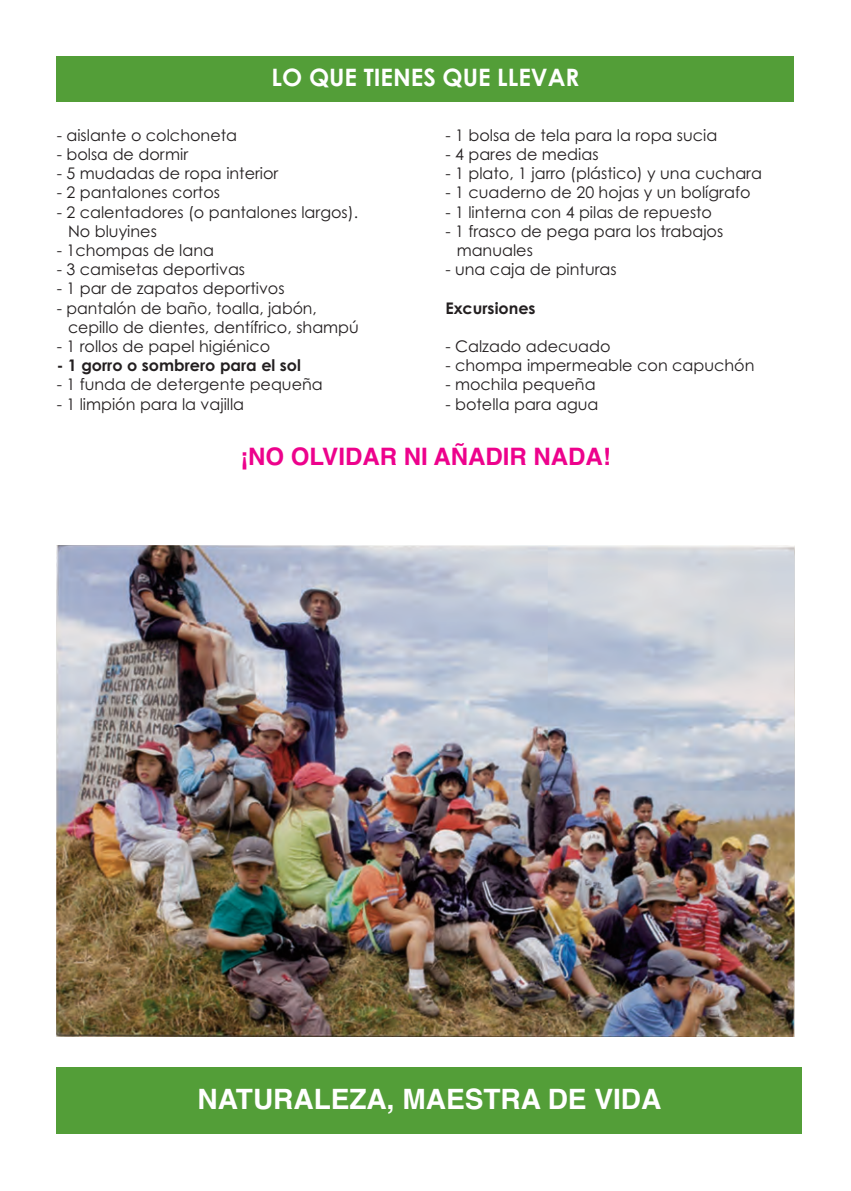
<style>
.page{position:relative;width:851px;height:1191px;background:#fff}
.page>*{position:absolute;margin:0;border:0;box-sizing:border-box;transform-origin:0 0}
.t1{font:700 28px "Helvetica";color:#fff}
.t2{font:700 24px "Helvetica";color:#ed028c}
.t3{font:700 24px "Century Gothic";color:#fff}
.t4{font:16px/19.2px "Century Gothic";color:#231f20}
.t5{font:700 16px "Century Gothic";color:#231f20}
</style>
<div class="page">
<div style="left:57px;top:57px;width:737px;height:45px;background:#539e38"></div>
<img style="left:57px;top:545px;width:737px;height:491px">
<div style="left:57px;top:1067px;width:745px;height:67px;background:#539e38"></div>
<h2 class="t3" style="left:271px;top:64px;width:309px">LO QUE TIENES QUE LLEVAR</h2>
<p class="t4" style="left:57px;top:126px;width:182px">- aislante o colchoneta</p>
<p class="t4" style="left:57px;top:145px;width:133px">- bolsa de dormir</p>
<p class="t4" style="left:57px;top:164px;width:223px">- 5 mudadas de ropa interior</p>
<p class="t4" style="left:57px;top:183px;width:165px">- 2 pantalones cortos</p>
<p class="t4" style="left:68px;top:202px;width:291px;text-indent:-11px">- 2 calentadores (o pantalones largos).<br>No bluyines</p>
<p class="t4" style="left:57px;top:241px;width:159px">- 1chompas de lana</p>
<p class="t4" style="left:57px;top:260px;width:190px">- 3 camisetas deportivas</p>
<p class="t4" style="left:57px;top:279px;width:229px">- 1 par de zapatos deportivos</p>
<p class="t4" style="left:68px;top:298px;width:292px;text-indent:-11px">- pantalón de baño, toalla, jabón, cepillo de dientes, dentífrico, shampú</p>
<p class="t4" style="left:57px;top:337px;width:215px">- 1 rollos de papel higiénico</p>
<p class="t5" style="left:57px;top:356px;width:246px">- 1 gorro o sombrero para el sol</p>
<p class="t4" style="left:57px;top:375px;width:267px">- 1 funda de detergente pequeña</p>
<p class="t4" style="left:57px;top:394px;width:189px">- 1 limpión para la vajilla</p>
<p class="t4" style="left:445px;top:126px;width:273px">- 1 bolsa de tela para la ropa sucia</p>
<p class="t4" style="left:445px;top:145px;width:155px">- 4 pares de medias</p>
<p class="t4" style="left:445px;top:164px;width:318px">- 1 plato, 1 jarro (plástico) y una cuchara</p>
<p class="t4" style="left:445px;top:183px;width:306px">- 1 cuaderno de 20 hojas y un bolígrafo</p>
<p class="t4" style="left:445px;top:202px;width:268px">- 1 linterna con 4 pilas de repuesto</p>
<p class="t4" style="left:456px;top:222px;width:268px;text-indent:-11px">- 1 frasco de pega para los trabajos manuales</p>
<p class="t4" style="left:445px;top:260px;width:173px">- una caja de pinturas</p>
<p class="t5" style="left:445px;top:299px;width:92px">Excursiones</p>
<p class="t4" style="left:445px;top:337px;width:167px">- Calzado adecuado</p>
<p class="t4" style="left:445px;top:356px;width:310px">- chompa impermeable con capuchón</p>
<p class="t4" style="left:445px;top:375px;width:152px">- mochila pequeña</p>
<p class="t4" style="left:445px;top:394px;width:155px">- botella para agua</p>
<h2 class="t2" style="left:240px;top:443px;width:372px">¡NO OLVIDAR NI AÑADIR NADA!</h2>
<h1 class="t1" style="left:197px;top:1083px;width:465px">NATURALEZA, MAESTRA DE VIDA</h1>
</div>
